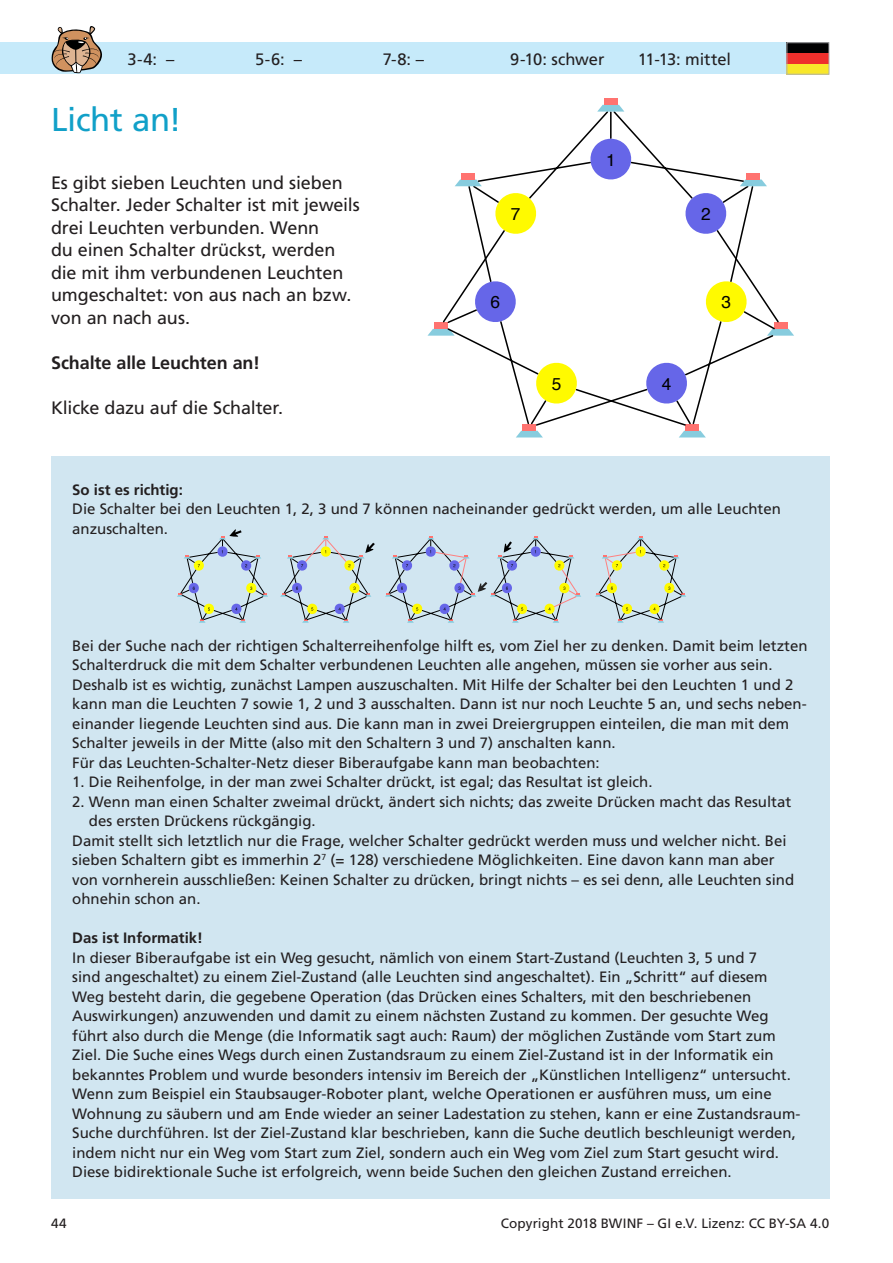
<style>
.page{position:relative;width:893px;height:1263px;background:#fff}
.page>*{position:absolute;margin:0;border:0;box-sizing:border-box;transform-origin:0 0}
.t1{font:33px "Frutiger LT Std";letter-spacing:-.01em;color:#11a0c8}
.t2{font:18px/22.5px "Frutiger LT Std";letter-spacing:-.005em;color:#231f20}
.t3{font:700 18px "Frutiger LT Std";letter-spacing:-.005em;color:#231f20}
.t4{font:17.25px "Helvetica";color:#000}
.t5{font:16.5px "Frutiger LT Std";letter-spacing:-.005em;color:#231f20}
.t6{font:15px/19.5px "Frutiger LT Std";color:#231f20}
.t7{font:700 15px "Frutiger LT Std";color:#231f20}
.t8{font:13.5px "Frutiger LT Std";letter-spacing:.005em;color:#231f20}
</style>
<div class="page">
<div style="left:51px;top:456px;width:778px;height:742px;background:#d1e6f1"></div>
<svg style="left:177px;top:529px;width:91px;height:94px"></svg>
<svg style="left:280px;top:536px;width:406px;height:87px"></svg>
<svg style="left:467px;top:111px;width:287px;height:118px"></svg>
<svg style="left:427px;top:329px;width:14px;height:7px"></svg>
<div style="left:434px;top:322px;width:14px;height:7px;background:#ff7370"></div>
<svg style="left:516px;top:431px;width:27px;height:6px"></svg>
<div style="left:523px;top:424px;width:13px;height:7px;background:#ff7370"></div>
<svg style="left:679px;top:431px;width:27px;height:6px"></svg>
<div style="left:685px;top:424px;width:14px;height:7px;background:#ff7370"></div>
<svg style="left:780px;top:329px;width:14px;height:7px"></svg>
<div style="left:774px;top:322px;width:13px;height:7px;background:#ff7370"></div>
<svg style="left:441px;top:229px;width:339px;height:198px"></svg>
<svg style="left:493px;top:191px;width:45px;height:45px"></svg>
<svg style="left:588px;top:137px;width:45px;height:44px"></svg>
<svg style="left:597px;top:105px;width:27px;height:7px"></svg>
<div style="left:604px;top:98px;width:14px;height:7px;background:#ff7370"></div>
<svg style="left:683px;top:191px;width:45px;height:45px"></svg>
<svg style="left:473px;top:279px;width:45px;height:45px"></svg>
<svg style="left:534px;top:361px;width:45px;height:44px"></svg>
<svg style="left:644px;top:361px;width:45px;height:44px"></svg>
<svg style="left:704px;top:279px;width:45px;height:45px"></svg>
<svg style="left:455px;top:179px;width:27px;height:7px"></svg>
<div style="left:461px;top:173px;width:14px;height:6px;background:#ff7370"></div>
<svg style="left:740px;top:179px;width:27px;height:7px"></svg>
<div style="left:747px;top:173px;width:13px;height:6px;background:#ff7370"></div>
<div style="left:0;top:43px;width:791px;height:31px;background:#c6eafa"></div>
<div style="left:787px;top:64px;width:42px;height:10px;background:#f8e72a"></div>
<div style="left:787px;top:43px;width:42px;height:10px;background:#000001"></div>
<div style="left:787px;top:53px;width:42px;height:11px;background:#ee2f2c"></div>
<svg style="left:51px;top:26px;width:52px;height:47px"></svg>
<p class="t5" style="left:128px;top:49px;width:48px">3-4: –</p>
<p class="t5" style="left:255px;top:49px;width:48px">5-6: –</p>
<p class="t5" style="left:383px;top:49px;width:43px">7-8: –</p>
<p class="t5" style="left:510px;top:49px;width:96px">9-10: schwer</p>
<p class="t5" style="left:638px;top:49px;width:95px">11-13: mittel</p>
<h1 class="t1" style="left:51px;top:100px;width:132px">Licht an!</h1>
<p class="t2" style="left:51px;top:171px;width:310px">Es gibt sieben Leuchten und sieben<br>Schalter. Jeder Schalter ist mit jeweils drei Leuchten verbunden. Wenn<br>du einen Schalter drückst, werden die mit ihm verbundenen Leuchten umgeschaltet: von aus nach an bzw. von an nach aus.</p>
<p class="t3" style="left:51px;top:352px;width:210px">Schalte alle Leuchten an!</p>
<p class="t2" style="left:51px;top:396px;width:234px">Klicke dazu auf die Schalter.</p>
<p class="t4" style="left:511px;top:201px;width:11px">7</p>
<p class="t4" style="left:491px;top:289px;width:11px">6</p>
<p class="t4" style="left:606px;top:146px;width:11px">1</p>
<p class="t4" style="left:552px;top:370px;width:11px">5</p>
<p class="t4" style="left:662px;top:370px;width:11px">4</p>
<p class="t4" style="left:701px;top:201px;width:11px">2</p>
<p class="t4" style="left:721px;top:289px;width:11px">3</p>
<p class="t7" style="left:72px;top:481px;width:112px">So ist es richtig:</p>
<p class="t6" style="left:72px;top:499px;width:710px">Die Schalter bei den Leuchten 1, 2, 3 und 7 können nacheinander gedrückt werden, um alle Leuchten anzuschalten.</p>
<p class="t6" style="left:72px;top:636px;width:737px">Bei der Suche nach der richtigen Schalterreihenfolge hilft es, vom Ziel her zu denken. Damit beim letzten Schalterdruck die mit dem Schalter verbundenen Leuchten alle angehen, müssen sie vorher aus sein.<br>Deshalb ist es wichtig, zunächst Lampen auszuschalten. Mit Hilfe der Schalter bei den Leuchten 1 und 2 kann man die Leuchten 7 sowie 1, 2 und 3 ausschalten. Dann ist nur noch Leuchte 5 an, und sechs neben&shy;einander liegende Leuchten sind aus. Die kann man in zwei Dreiergruppen einteilen, die man mit dem Schalter jeweils in der Mitte (also mit den Schaltern 3 und 7) anschalten kann.<br>Für das Leuchten-Schalter-Netz dieser Biberaufgabe kann man beobachten:</p>
<p class="t6" style="left:72px;top:772px;width:582px">1. Die Reihenfolge, in der man zwei Schalter drückt, ist egal; das Resultat ist gleich.</p>
<p class="t6" style="left:72px;top:792px;width:720px">2. Wenn man einen Schalter zweimal drückt, ändert sich nichts; das zweite Drücken macht das Resultat</p>
<p class="t6" style="left:89px;top:811px;width:228px">des ersten Drückens rückgängig.</p>
<p class="t6" style="left:72px;top:831px;width:716px">Damit stellt sich letztlich nur die Frage, welcher Schalter gedrückt werden muss und welcher nicht. Bei</p>
<p class="t6" style="left:72px;top:850px;width:704px">sieben Schaltern gibt es immerhin 2<sup>7</sup> (= 128) verschiedene Möglichkeiten. Eine davon kann man aber</p>
<p class="t6" style="left:72px;top:870px;width:723px">von vornherein ausschließen: Keinen Schalter zu drücken, bringt nichts – es sei denn, alle Leuchten sind</p>
<p class="t6" style="left:72px;top:889px;width:130px">ohnehin schon an.</p>
<p class="t7" style="left:72px;top:929px;width:132px">Das ist Informatik!</p>
<p class="t6" style="left:72px;top:948px;width:730px">In dieser Biberaufgabe ist ein Weg gesucht, nämlich von einem Start-Zustand (Leuchten 3, 5 und 7<br>sind angeschaltet) zu einem Ziel-Zustand (alle Leuchten sind angeschaltet). Ein „Schritt“ auf diesem Weg besteht darin, die gegebene Operation (das Drücken eines Schalters, mit den beschriebenen Auswirkungen) anzuwenden und damit zu einem nächsten Zustand zu kommen. Der gesuchte Weg führt also durch die Menge (die Informatik sagt auch: Raum) der möglichen Zustände vom Start zum Ziel. Die Suche eines Wegs durch einen Zustandsraum zu einem Ziel-Zustand ist in der Informatik ein bekanntes Problem und wurde besonders intensiv im Bereich der „Künstlichen Intelligenz“ untersucht.<br>Wenn zum Beispiel ein Staubsauger-Roboter plant, welche Operationen er ausführen muss, um eine Wohnung zu säubern und am Ende wieder an seiner Ladestation zu stehen, kann er eine Zustandsraum-Suche durchführen. Ist der Ziel-Zustand klar beschrieben, kann die Suche deutlich beschleunigt werden, indem nicht nur ein Weg vom Start zum Ziel, sondern auch ein Weg vom Ziel zum Start gesucht wird.<br>Diese bidirektionale Suche ist erfolgreich, wenn beide Suchen den gleichen Zustand erreichen.</p>
<p class="t8" style="left:51px;top:1216px;width:17px">44</p>
<p class="t8" style="left:501px;top:1216px;width:330px">Copyright 2018 BWINF – GI e.V. Lizenz: CC BY-SA 4.0</p>
</div>
